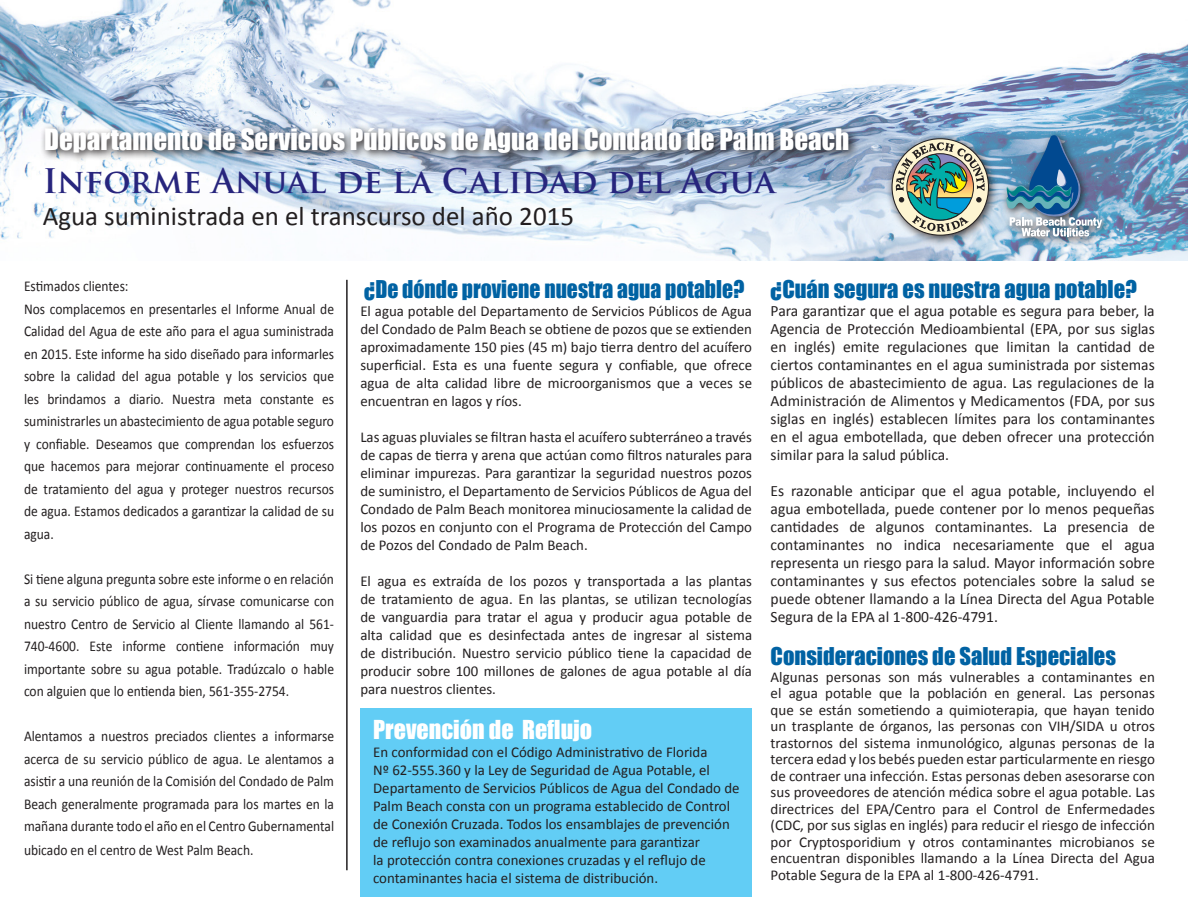
<style>
.page{position:relative;width:1188px;height:918px;background:#fff}
.page>*{position:absolute;margin:0;border:0;box-sizing:border-box;transform-origin:0 0}
.t1{font:700 33px "Trajan Pro";color:#27257d}
.t2{font:27px "Impact";color:#fff}
.t3{font:27px "Calibri";color:#231f20}
.t4{font:24px "Impact";color:#fff}
.t5{font:22.5px "Impact";color:#0062a3}
.t6{font:22.5px "Impact";color:#0062a3;scale:.96 1}
.t7{font:15.75px/18px "Calibri";color:#231f20;text-align:justify}
.t8{font:15px/18px "Calibri";color:#231f20;text-align:justify}
.t9{font:15px/22.5px "Calibri";color:#231f20;text-align:justify;scale:.9 1}
</style>
<div class="page">
<img style="left:0;top:0;width:1188px;height:260px">
<div style="left:885px;top:132px;width:114px;height:114px;background:#150b08;opacity:.75"></div>
<svg style="left:892px;top:139px;width:97px;height:96px"></svg>
<img style="left:896px;top:142px;width:89px;height:90px">
<div style="left:1000px;top:129px;width:111px;height:117px;background:#150b08;opacity:.75"></div>
<img style="left:1006px;top:135px;width:96px;height:101px">
<hr style="left:346px;top:280px;width:2px;height:590px;background:#231f20">
<div style="left:40px;top:123px;width:819px;height:41px;background:#231f20;opacity:.91"></div>
<div style="left:360px;top:708px;width:392px;height:189px;background:#62cdf5"></div>
<p class="t2" style="left:44px;top:118px;width:807px">Departamento de Servicios Públicos de Agua del Condado de Palm Beach</p>
<p class="t1" style="left:43px;top:160px;width:734px">Informe Anual de la Calidad del Agua</p>
<p class="t3" style="left:43px;top:199px;width:533px">Agua suministrada en el transcurso del año 2015</p>
<p class="t9" style="left:24px;top:275px;width:118px">Estimados clientes:</p>
<p class="t9" style="left:24px;top:297px;width:346px">Nos complacemos en presentarles el Informe Anual de Calidad del Agua de este año para el agua suministrada en 2015. Este informe ha sido diseñado para informarles sobre la calidad del agua potable y los servicios que les brindamos a diario. Nuestra meta constante es suministrarles un abastecimiento de agua potable seguro y confiable. Deseamos que comprendan los esfuerzos que hacemos para mejorar continuamente el proceso de tratamiento del agua y proteger nuestros recursos de agua. Estamos dedicados a garantizar la calidad de su agua.</p>
<p class="t9" style="left:24px;top:567px;width:346px">Si tiene alguna pregunta sobre este informe o en relación a su servicio público de agua, sírvase comunicarse con nuestro Centro de Servicio al Cliente llamando al 561- 740-4600. Este informe contiene información muy importante sobre su agua potable. Tradúzcalo o hable con alguien que lo entienda bien, 561-355-2754.</p>
<p class="t9" style="left:24px;top:725px;width:346px">Alentamos a nuestros preciados clientes a informarse acerca de su servicio público de agua. Le alentamos a asistir a una reunión de la Comisión del Condado de Palm Beach generalmente programada para los martes en la mañana durante todo el año en el Centro Gubernamental</p>
<p class="t9" style="left:24px;top:839px;width:256px">ubicado en el centro de West Palm Beach.</p>
<p class="t6" style="left:364px;top:271px;width:398px">¿De dónde proviene nuestra agua potable?</p>
<p class="t8" style="left:360px;top:302px;width:393px">El agua potable del Departamento de Servicios Públicos de Agua del Condado de Palm Beach se obtiene de pozos que se extienden aproximadamente 150 pies (45 m) bajo tierra dentro del acuífero superficial. Esta es una fuente segura y confiable, que ofrece agua de alta calidad libre de microorganismos que a veces se encuentran en lagos y ríos.</p>
<p class="t8" style="left:360px;top:428px;width:393px">Las aguas pluviales se filtran hasta el acuífero subterráneo a través de capas de tierra y arena que actúan como filtros naturales para eliminar impurezas. Para garantizar la seguridad nuestros pozos de suministro, el Departamento de Servicios Públicos de Agua del Condado de Palm Beach monitorea minuciosamente la calidad de los pozos en conjunto con el Programa de Protección del Campo de Pozos del Condado de Palm Beach.</p>
<p class="t8" style="left:360px;top:572px;width:393px">El agua es extraída de los pozos y transportada a las plantas de tratamiento de agua. En las plantas, se utilizan tecnologías de vanguardia para tratar el agua y producir agua potable de alta calidad que es desinfectada antes de ingresar al sistema de distribución. Nuestro servicio público tiene la capacidad de producir sobre 100 millones de galones de agua potable al día para nuestros clientes.</p>
<p class="t4" style="left:373px;top:711px;width:221px">Prevención de Reflujo</p>
<p class="t8" style="left:373px;top:743px;width:368px;text-align:left">En conformidad con el Código Administrativo de Florida<br>Nº 62-555.360 y la Ley de Seguridad de Agua Potable, el Departamento de Servicios Públicos de Agua del Condado de Palm Beach consta con un programa establecido de Control de Conexión Cruzada. Todos los ensamblajes de prevención de reflujo son examinados anualmente para garantizar<br>la protección contra conexiones cruzadas y el reflujo de contaminantes hacia el sistema de distribución.</p>
<p class="t5" style="left:771px;top:271px;width:368px">¿Cuán segura es nuestra agua potable?</p>
<p class="t7" style="left:771px;top:301px;width:386px">Para garantizar que el agua potable es segura para beber, la Agencia de Protección Medioambiental (EPA, por sus siglas en inglés) emite regulaciones que limitan la cantidad de ciertos contaminantes en el agua suministrada por sistemas públicos de abastecimiento de agua. Las regulaciones de la Administración de Alimentos y Medicamentos (FDA, por sus siglas en inglés) establecen límites para los contaminantes en el agua embotellada, que deben ofrecer una protección similar para la salud pública.</p>
<p class="t7" style="left:771px;top:481px;width:386px">Es razonable anticipar que el agua potable, incluyendo el agua embotellada, puede contener por lo menos pequeñas cantidades de algunos contaminantes. La presencia de contaminantes no indica necesariamente que el agua representa un riesgo para la salud. Mayor información sobre contaminantes y sus efectos potenciales sobre la salud se puede obtener llamando a la Línea Directa del Agua Potable Segura de la EPA al 1-800-426-4791.</p>
<p class="t5" style="left:771px;top:639px;width:347px">Consideraciones de Salud Especiales</p>
<p class="t8" style="left:771px;top:668px;width:386px;line-height:16.5px">Algunas personas son más vulnerables a contaminantes en el agua potable que la población en general. Las personas que se están sometiendo a quimioterapia, que hayan tenido un trasplante de órganos, las personas con VIH/SIDA u otros trastornos del sistema inmunológico, algunas personas de la tercera edad y los bebés pueden estar particularmente en riesgo de contraer una infección. Estas personas deben asesorarse con sus proveedores de atención médica sobre el agua potable. Las directrices del EPA/Centro para el Control de Enfermedades (CDC, por sus siglas en inglés) para reducir el riesgo de infección por Cryptosporidium y otros contaminantes microbianos se encuentran disponibles llamando a la Línea Directa del Agua Potable Segura de la EPA al 1-800-426-4791.</p>
</div>
